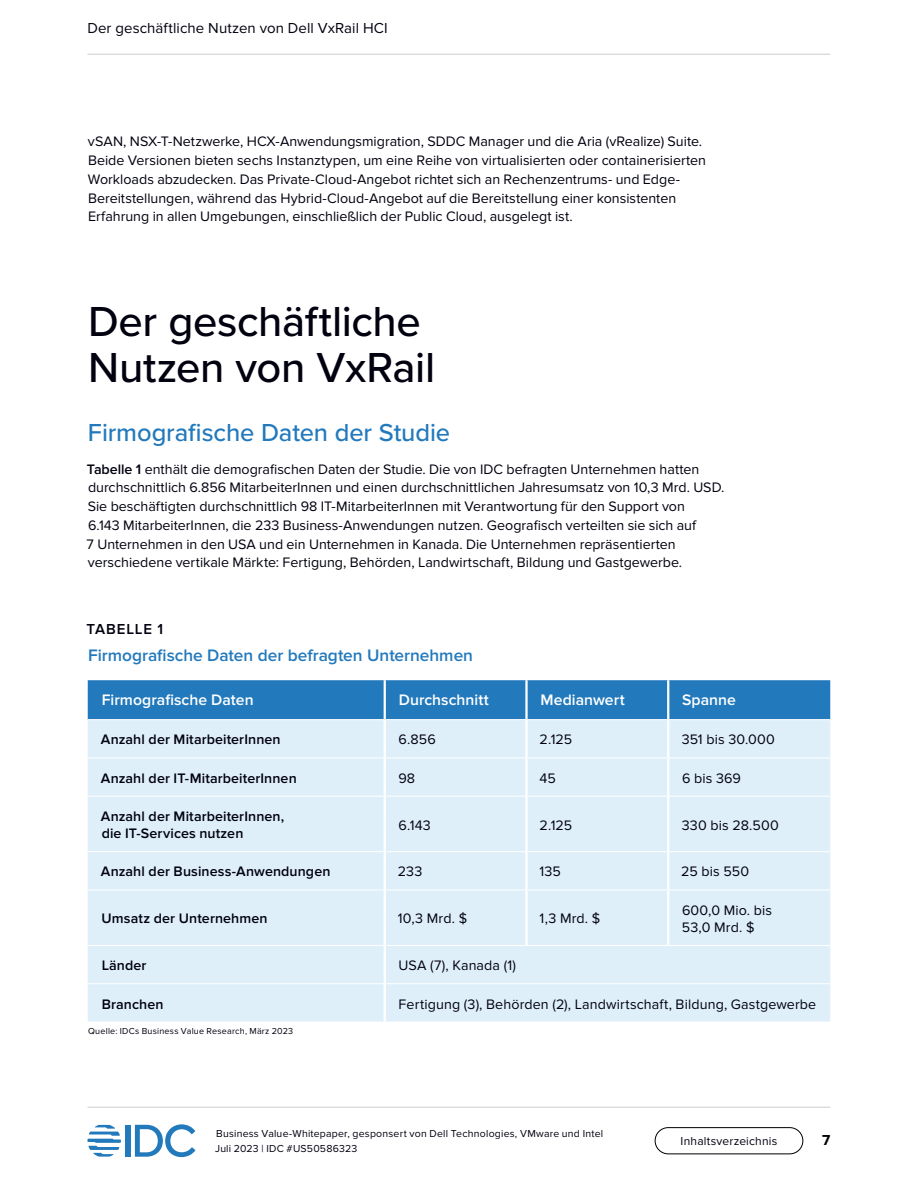
<style>
.page{position:relative;width:918px;height:1188px;background:#fff}
.page>*{position:absolute;margin:0;border:0;box-sizing:border-box;transform-origin:0 0}
.t1{font:500 43.5px/46.5px "Proxima Nova";letter-spacing:-.01em;color:#01010f}
.t2{font:500 25.5px "Proxima Nova";letter-spacing:-.005em;color:#2279bc}
.t3{font:600 17.25px "Proxima Nova";color:#2279bc}
.t4{font:600 15.75px "Proxima Nova";color:#fff}
.t5{font:15px "Proxima Nova";letter-spacing:.005em;color:#01010f}
.t6{font:600 15px "Proxima Nova";letter-spacing:.055em;color:#01010f}
.t7{font:700 15px "Proxima Nova";color:#000}
.t8{font:14.25px/18.8px "Proxima Nova";color:#01010f}
.t9{font:600 14.25px/17.2px "Proxima Nova";letter-spacing:.01em;color:#01010f}
.t10{font:12px "Proxima Nova";letter-spacing:.015em;color:#01010f}
.t11{font:10.5px/15px "Proxima Nova";letter-spacing:.02em;color:#01010f}
.t12{font:9px "Proxima Nova";letter-spacing:.025em;color:#01010f}
.s1{font-weight:600}
</style>
<div class="page">
<div style="left:126px;top:1125px;width:5px;height:32px;background:#2279bc"></div>
<svg style="left:135px;top:1124px;width:60px;height:33px"></svg>
<svg style="left:87px;top:1125px;width:34px;height:32px"></svg>
<div style="left:655px;top:1127px;width:148px;height:27px;border:1px solid #000;border-radius:13px"></div>
<hr style="left:87px;top:54px;width:743px;height:1px;background:#ccc">
<hr style="left:87px;top:1107px;width:743px;height:1px;background:#ccc">
<div style="left:88px;top:680px;width:742px;height:39px;background:#2279bc"></div>
<div style="left:88px;top:720px;width:742px;height:302px;background:#dfeffa"></div>
<hr style="left:384px;top:680px;width:2px;height:39px;background:#fff">
<hr style="left:525px;top:680px;width:3px;height:39px;background:#fff">
<hr style="left:667px;top:680px;width:2px;height:39px;background:#fff">
<hr style="left:525px;top:720px;width:3px;height:38px;background:#fff">
<hr style="left:667px;top:720px;width:2px;height:38px;background:#fff">
<hr style="left:525px;top:758px;width:3px;height:38px;background:#fff">
<hr style="left:667px;top:758px;width:2px;height:38px;background:#fff">
<hr style="left:525px;top:797px;width:3px;height:54px;background:#fff">
<hr style="left:667px;top:797px;width:2px;height:54px;background:#fff">
<hr style="left:525px;top:852px;width:3px;height:38px;background:#fff">
<hr style="left:667px;top:852px;width:2px;height:38px;background:#fff">
<hr style="left:525px;top:890px;width:3px;height:55px;background:#fff">
<hr style="left:667px;top:890px;width:2px;height:55px;background:#fff">
<hr style="left:88px;top:758px;width:296px;height:1px;background:#fff">
<hr style="left:386px;top:758px;width:140px;height:1px;background:#fff">
<hr style="left:526px;top:758px;width:142px;height:1px;background:#fff">
<hr style="left:668px;top:758px;width:162px;height:1px;background:#fff">
<hr style="left:88px;top:796px;width:296px;height:1px;background:#fff">
<hr style="left:386px;top:796px;width:140px;height:1px;background:#fff">
<hr style="left:526px;top:796px;width:142px;height:1px;background:#fff">
<hr style="left:668px;top:796px;width:162px;height:1px;background:#fff">
<hr style="left:88px;top:851px;width:296px;height:1px;background:#fff">
<hr style="left:386px;top:851px;width:140px;height:1px;background:#fff">
<hr style="left:526px;top:851px;width:142px;height:1px;background:#fff">
<hr style="left:668px;top:851px;width:162px;height:1px;background:#fff">
<hr style="left:88px;top:890px;width:296px;height:1px;background:#fff">
<hr style="left:386px;top:890px;width:140px;height:1px;background:#fff">
<hr style="left:526px;top:890px;width:142px;height:1px;background:#fff">
<hr style="left:668px;top:890px;width:162px;height:1px;background:#fff">
<hr style="left:88px;top:945px;width:297px;height:1px;background:#fff">
<hr style="left:88px;top:983px;width:297px;height:1px;background:#fff">
<hr style="left:384px;top:720px;width:2px;height:38px;background:#fff">
<hr style="left:384px;top:758px;width:2px;height:38px;background:#fff">
<hr style="left:384px;top:796px;width:2px;height:56px;background:#fff">
<hr style="left:384px;top:852px;width:2px;height:38px;background:#fff">
<hr style="left:384px;top:890px;width:2px;height:55px;background:#fff">
<hr style="left:385px;top:945px;width:141px;height:1px;background:#fff">
<hr style="left:526px;top:945px;width:142px;height:1px;background:#fff">
<hr style="left:668px;top:945px;width:162px;height:1px;background:#fff">
<hr style="left:384px;top:946px;width:2px;height:37px;background:#fff">
<hr style="left:385px;top:983px;width:141px;height:1px;background:#fff">
<hr style="left:526px;top:983px;width:142px;height:1px;background:#fff">
<hr style="left:668px;top:983px;width:162px;height:1px;background:#fff">
<hr style="left:384px;top:984px;width:2px;height:38px;background:#fff">
<p class="t5" style="left:87px;top:19px;width:302px">Der geschäftliche Nutzen von Dell VxRail HCI</p>
<p class="t8" style="left:88px;top:132px;width:620px">vSAN, NSX-T-Netzwerke, HCX-Anwendungsmigration, SDDC Manager und die Aria (vRealize) Suite.<br>Beide Versionen bieten sechs Instanztypen, um eine Reihe von virtualisierten oder containerisierten Workloads abzudecken. Das Private-Cloud-Angebot richtet sich an Rechenzentrums- und Edge-Bereitstellungen, während das Hybrid-Cloud-Angebot auf die Bereitstellung einer konsistenten Erfahrung in allen Umgebungen, einschließlich der Public Cloud, ausgelegt ist.</p>
<h1 class="t1" style="left:88px;top:299px;width:349px">Der geschäftliche<br>Nutzen von VxRail</h1>
<h2 class="t2" style="left:88px;top:417px;width:364px">Firmografische Daten der Studie</h2>
<p class="t8" style="left:87px;top:460px;width:639px"><span class="s1">Tabelle 1</span> enthält die demografischen Daten der Studie. Die von IDC befragten Unternehmen hatten durchschnittlich 6.856 MitarbeiterInnen und einen durchschnittlichen Jahresumsatz von 10,3 Mrd. USD.<br>Sie beschäftigten durchschnittlich 98 IT-MitarbeiterInnen mit Verantwortung für den Support von<br>6.143 MitarbeiterInnen, die 233 Business-Anwendungen nutzen. Geografisch verteilten sie sich auf<br>7 Unternehmen in den USA und ein Unternehmen in Kanada. Die Unternehmen repräsentierten verschiedene vertikale Märkte: Fertigung, Behörden, Landwirtschaft, Bildung und Gastgewerbe.</p>
<p class="t6" style="left:87px;top:620px;width:78px">TABELLE 1</p>
<p class="t3" style="left:88px;top:645px;width:387px">Firmografische Daten der befragten Unternehmen</p>
<p class="t4" style="left:102px;top:690px;width:153px">Firmografische Daten</p>
<p class="t4" style="left:399px;top:690px;width:92px">Durchschnitt</p>
<p class="t4" style="left:540px;top:690px;width:86px">Medianwert</p>
<p class="t4" style="left:682px;top:690px;width:55px">Spanne</p>
<p class="t9" style="left:101px;top:731px;width:181px">Anzahl der MitarbeiterInnen</p>
<p class="t8" style="left:399px;top:731px;width:39px">6.856</p>
<p class="t8" style="left:540px;top:731px;width:34px">2.125</p>
<p class="t8" style="left:682px;top:731px;width:95px">351 bis 30.000</p>
<p class="t9" style="left:101px;top:770px;width:197px">Anzahl der IT-MitarbeiterInnen</p>
<p class="t8" style="left:398px;top:769px;width:18px">98</p>
<p class="t8" style="left:539px;top:769px;width:18px">45</p>
<p class="t8" style="left:682px;top:769px;width:61px">6 bis 369</p>
<p class="t9" style="left:101px;top:808px;width:185px">Anzahl der MitarbeiterInnen, die IT-Services nutzen</p>
<p class="t8" style="left:399px;top:816px;width:34px">6.143</p>
<p class="t8" style="left:540px;top:816px;width:34px">2.125</p>
<p class="t8" style="left:682px;top:816px;width:99px">330 bis 28.500</p>
<p class="t9" style="left:101px;top:863px;width:231px">Anzahl der Business-Anwendungen</p>
<p class="t8" style="left:398px;top:863px;width:26px">233</p>
<p class="t8" style="left:540px;top:863px;width:23px">135</p>
<p class="t8" style="left:681px;top:863px;width:69px">25 bis 550</p>
<p class="t9" style="left:102px;top:910px;width:167px">Umsatz der Unternehmen</p>
<p class="t8" style="left:398px;top:909px;width:71px">10,3 Mrd. $</p>
<p class="t8" style="left:540px;top:909px;width:62px">1,3 Mrd. $</p>
<p class="t8" style="left:682px;top:902px;width:92px;line-height:17.2px">600,0 Mio. bis<br>53,0 Mrd. $</p>
<p class="t9" style="left:102px;top:957px;width:46px">Länder</p>
<p class="t8" style="left:398px;top:956px;width:119px">USA (7), Kanada (1)</p>
<p class="t9" style="left:102px;top:995px;width:63px">Branchen</p>
<p class="t8" style="left:399px;top:995px;width:419px">Fertigung (3), Behörden (2), Landwirtschaft, Bildung, Gastgewerbe</p>
<p class="t12" style="left:88px;top:1026px;width:207px">Quelle: IDCs Business Value Research, März 2023</p>
<p class="t11" style="left:215px;top:1127px;width:390px">Business Value-Whitepaper, gesponsert von Dell Technologies, VMware und Intel<br>Juli 2023 | IDC #US50586323</p>
<p class="t10" style="left:681px;top:1134px;width:98px">Inhaltsverzeichnis</p>
<p class="t7" style="left:822px;top:1132px;width:10px">7</p>
</div>
